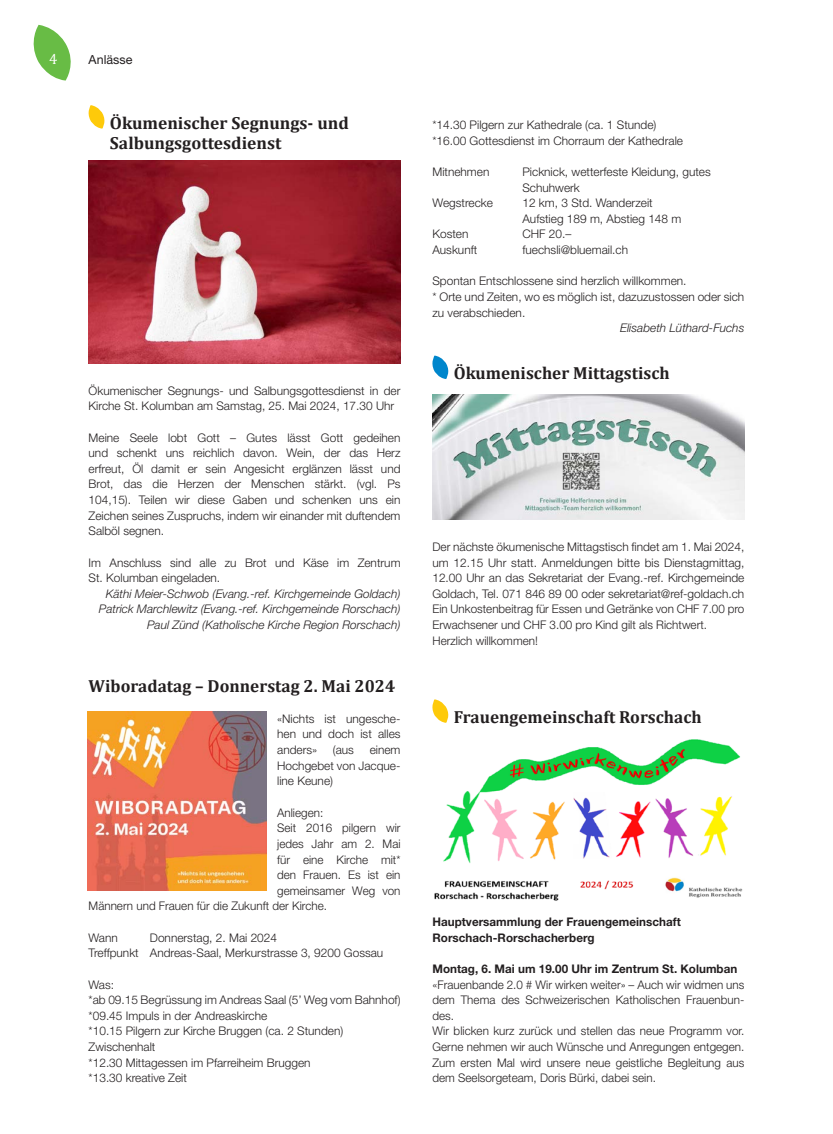
<style>
.page{position:relative;width:833px;height:1134px;background:#fff}
.page>*{position:absolute;margin:0;border:0;box-sizing:border-box;transform-origin:0 0}
.t1{font:700 17.5px/20px "Cambria";color:#231f20}
.t2{font:15px "Cambria";color:#fff}
.t3{font:12.5px "Helvetica Neue LT Std";color:#231f20}
.t4{font:300 11.88px/15.6px "Helvetica Neue LT Std";color:#231f20}
.t5{font:italic 300 11.88px/15.6px "Helvetica Neue LT Std";color:#231f20;text-align:right}
.t6{font:700 11.88px/15.6px "Helvetica Neue LT Std";color:#231f20}
</style>
<div class="page">
<svg style="left:33px;top:25px;width:38px;height:56px"></svg>
<svg style="left:88px;top:105px;width:17px;height:24px"></svg>
<svg style="left:432px;top:356px;width:17px;height:23px"></svg>
<svg style="left:432px;top:699px;width:17px;height:24px"></svg>
<img style="left:88px;top:712px;width:178px;height:178px">
<img style="left:432px;top:395px;width:312px;height:125px">
<img style="left:434px;top:739px;width:309px;height:162px">
<img style="left:89px;top:160px;width:311px;height:203px">
<p class="t2" style="left:49px;top:50px;width:10px">4</p>
<p class="t3" style="left:89px;top:52px;width:45px">Anlässe</p>
<h1 class="t1" style="left:110px;top:112px;width:240px">Ökumenischer Segnungs- und<br>Salbungsgottesdienst</h1>
<p class="t4" style="left:89px;top:382px;width:313px">Ökumenischer Segnungs- und Salbungsgottesdienst in der<br>Kirche St. Kolumban am Samstag, 25. Mai 2024, 17.30 Uhr</p>
<p class="t4" style="left:89px;top:429px;width:313px;text-align:justify">Meine Seele lobt Gott – Gutes lässt Gott gedeihen und schenkt uns reichlich davon. Wein, der das Herz erfreut, Öl damit er sein Angesicht erglänzen lässt und Brot, das die Herzen der Menschen stärkt. (vgl. Ps 104,15). Teilen wir diese Gaben und schenken uns ein Zeichen seines Zuspruchs, indem wir einander mit duftendem Salböl segnen.</p>
<p class="t4" style="left:89px;top:554px;width:313px">Im Anschluss sind alle zu Brot und Käse im Zentrum<br>St. Kolumban eingeladen.</p>
<p class="t5" style="left:99px;top:586px;width:303px">Käthi Meier-Schwob (Evang.-ref. Kirchgemeinde Goldach)<br>Patrick Marchlewitz (Evang.-ref. Kirchgemeinde Rorschach)<br>Paul Zünd (Katholische Kirche Region Rorschach)</p>
<h1 class="t1" style="left:89px;top:675px;width:308px">Wiboradatag – Donnerstag 2. Mai 2024</h1>
<p class="t4" style="left:277px;top:710px;width:125px;text-align:justify">«Nichts ist ungesche&shy;hen und doch ist alles anders»</p>
<p class="t4" style="left:333px;top:742px;width:23px">(aus</p>
<p class="t4" style="left:277px;top:742px;width:125px;text-align:justify;text-indent:93px">einem Hochgebet von Jacque&shy;line Keune)</p>
<p class="t4" style="left:277px;top:804px;width:48px">Anliegen:</p>
<p class="t4" style="left:277px;top:820px;width:125px">Seit 2016 pilgern wir</p>
<p class="t4" style="left:277px;top:835px;width:125px">jedes Jahr am 2. Mai</p>
<p class="t4" style="left:277px;top:851px;width:125px">für eine Kirche mit*</p>
<p class="t4" style="left:277px;top:867px;width:125px">den Frauen. Es ist ein</p>
<p class="t4" style="left:277px;top:882px;width:125px">gemeinsamer Weg von</p>
<p class="t4" style="left:89px;top:898px;width:240px">Männern und Frauen für die Zukunft der Kirche.</p>
<p class="t4" style="left:89px;top:929px;width:31px">Wann</p>
<p class="t4" style="left:89px;top:929px;width:296px;text-indent:61px">Donnerstag, 2. Mai 2024<br>Treffpunkt Andreas-Saal, Merkurstrasse 3, 9200 Gossau</p>
<p class="t4" style="left:89px;top:976px;width:313px">Was:<br>*ab 09.15 Begrüssung im Andreas Saal (5’ Weg vom Bahnhof) *09.45 Impuls in der Andreaskirche<br>*10.15 Pilgern zur Kirche Bruggen (ca. 2 Stunden)<br>Zwischenhalt<br>*12.30 Mittagessen im Pfarreiheim Bruggen<br>*13.30 kreative Zeit</p>
<p class="t4" style="left:432px;top:117px;width:252px">*14.30 Pilgern zur Kathedrale (ca. 1 Stunde) *16.00 Gottesdienst im Chorraum der Kathedrale</p>
<p class="t4" style="left:432px;top:164px;width:58px">Mitnehmen</p>
<p class="t4" style="left:522px;top:164px;width:190px">Picknick, wetterfeste Kleidung, gutes<br>Schuhwerk</p>
<p class="t4" style="left:432px;top:195px;width:62px">Wegstrecke</p>
<p class="t4" style="left:522px;top:195px;width:160px">12 km, 3 Std. Wanderzeit<br>Aufstieg 189 m, Abstieg 148 m</p>
<p class="t4" style="left:432px;top:226px;width:38px">Kosten</p>
<p class="t4" style="left:522px;top:226px;width:50px">CHF 20.–</p>
<p class="t4" style="left:432px;top:242px;width:46px">Auskunft</p>
<p class="t4" style="left:522px;top:242px;width:107px">fuechsli@bluemail.ch</p>
<p class="t4" style="left:432px;top:273px;width:313px">Spontan Entschlossene sind herzlich willkommen.<br>* Orte und Zeiten, wo es möglich ist, dazuzustossen oder sich zu verabschieden.</p>
<p class="t5" style="left:620px;top:320px;width:126px">Elisabeth Lüthard-Fuchs</p>
<h1 class="t1" style="left:454px;top:362px;width:217px">Ökumenischer Mittagstisch</h1>
<p class="t4" style="left:432px;top:539px;width:313px">Der nächste ökumenische Mittagstisch findet am 1. Mai 2024, um 12.15 Uhr statt. Anmeldungen bitte bis Dienstagmittag, 12.00 Uhr an das Sekretariat der Evang.-ref. Kirchgemeinde Goldach, Tel. 071 846 89 00 oder sekretariat@ref-goldach.ch Ein Unkostenbeitrag für Essen und Getränke von CHF 7.00 pro Erwachsener und CHF 3.00 pro Kind gilt als Richtwert.<br>Herzlich willkommen!</p>
<h1 class="t1" style="left:454px;top:706px;width:249px">Frauengemeinschaft Rorschach</h1>
<p class="t6" style="left:432px;top:914px;width:250px">Hauptversammlung der Frauengemeinschaft<br>Rorschach-Rorschacherberg</p>
<p class="t6" style="left:432px;top:960px;width:306px">Montag, 6. Mai um 19.00 Uhr im Zentrum St. Kolumban</p>
<p class="t4" style="left:432px;top:976px;width:313px">«Frauenbande 2.0 # Wir wirken weiter» – Auch wir widmen uns dem Thema des Schweizerischen Katholischen Frauenbun&shy;des.<br>Wir blicken kurz zurück und stellen das neue Programm vor.<br>Gerne nehmen wir auch Wünsche und Anregungen entgegen.<br>Zum ersten Mal wird unsere neue geistliche Begleitung aus dem Seelsorgeteam, Doris Bürki, dabei sein.</p>
</div>
